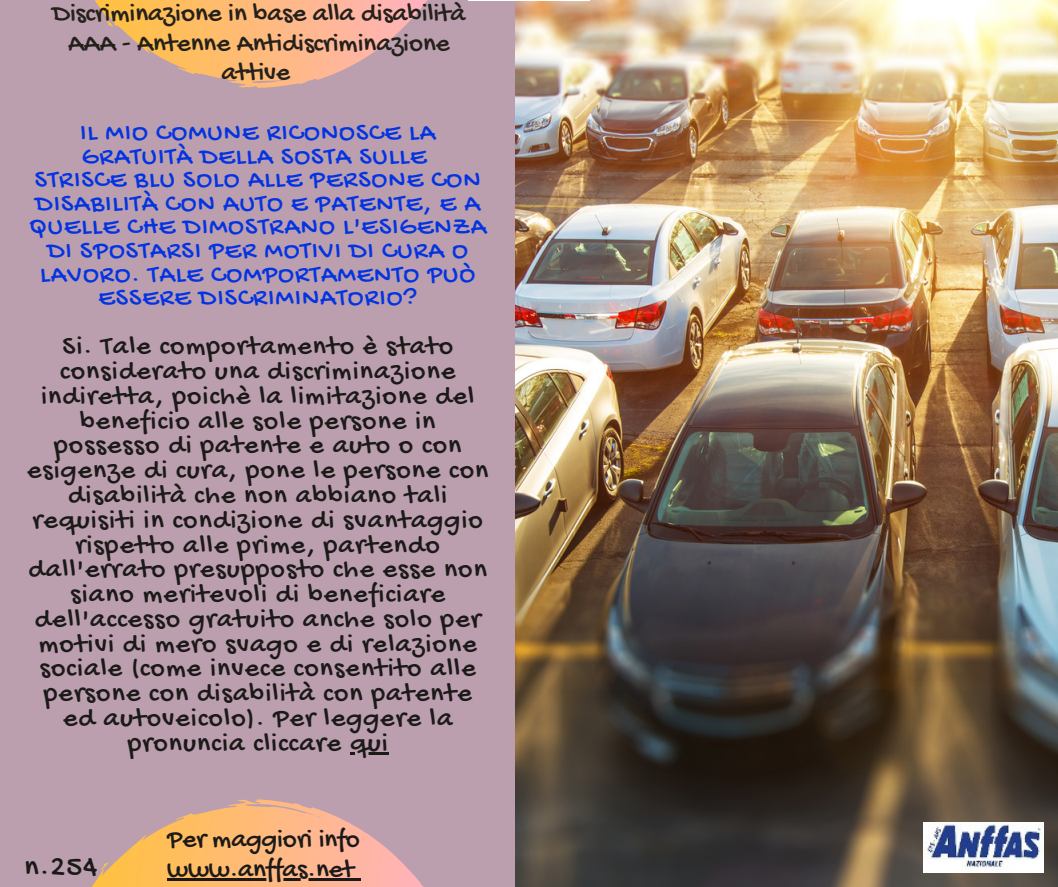
<style>
.page{position:relative;width:1058px;height:887px;background:#fff}
.page>*{position:absolute;margin:0;border:0;box-sizing:border-box;transform-origin:0 0}
.t1{font:30px "Gochi Hand";color:#1b1a19}
.t2{font:27.75px/24.8px "Gochi Hand";letter-spacing:.04em;color:#1b1a19;text-align:center}
.t3{font:27px/29.2px "Gochi Hand";color:#24211c;text-align:center}
.t4{font:27px "Gochi Hand";color:#1b1a19}
.t5{font:26.25px/23.7px "Gochi Hand";letter-spacing:.04em;color:#0434e1;text-align:center}
</style>
<div class="page">
<div style="left:0;top:0;width:1058px;height:886px;background:#bc9fae"></div>
<svg style="left:92px;top:799px;width:331px;height:87px"></svg>
<svg style="left:95px;top:0;width:374px;height:88px"></svg>
<img style="left:515px;top:0;width:543px;height:886px">
<img style="left:469px;top:0;width:120px;height:1px">
<img style="left:923px;top:822px;width:120px;height:50px">
<hr style="left:350px;top:751px;width:39px;height:3px;background:#1b1a19">
<hr style="left:167px;top:877px;width:187px;height:3px;background:#1b1a19">
<svg style="left:354px;top:877px;width:6px;height:3px"></svg>
<p class="t3" style="left:52px;top:1px;width:414px">Discriminazione in base alla disabilità<br>AAA - Antenne Antidiscriminazione attive</p>
<p class="t5" style="left:29px;top:122px;width:458px">IL MIO COMUNE RICONOSCE LA<br>GRATUITÀ DELLA SOSTA SULLE<br>STRISCE BLU SOLO ALLE PERSONE CON<br>DISABILITÀ CON AUTO E PATENTE, E A<br>QUELLE CHE DIMOSTRANO L'ESIGENZA<br>DI SPOSTARSI PER MOTIVI DI CURA O<br>LAVORO. TALE COMPORTAMENTO PUÒ<br>ESSERE DISCRIMINATORIO?</p>
<p class="t2" style="left:27px;top:336px;width:463px">Si. Tale comportamento è stato considerato una discriminazione indiretta, poichè la limitazione del beneficio alle sole persone in possesso di patente e auto o con esigenze di cura, pone le persone con disabilità che non abbiano tali requisiti in condizione di svantaggio rispetto alle prime, partendo dall'errato presupposto che esse non siano meritevoli di beneficiare dell'accesso gratuito anche solo per motivi di mero svago e di relazione sociale (come invece consentito alle persone con disabilità con patente ed autoveicolo). Per leggere la pronuncia cliccare qui</p>
<p class="t4" style="left:167px;top:825px;width:194px">Per maggiori info</p>
<p class="t1" style="left:24px;top:850px;width:75px">n.254</p>
<p class="t4" style="left:167px;top:854px;width:188px">www.anffas.net</p>
</div>
